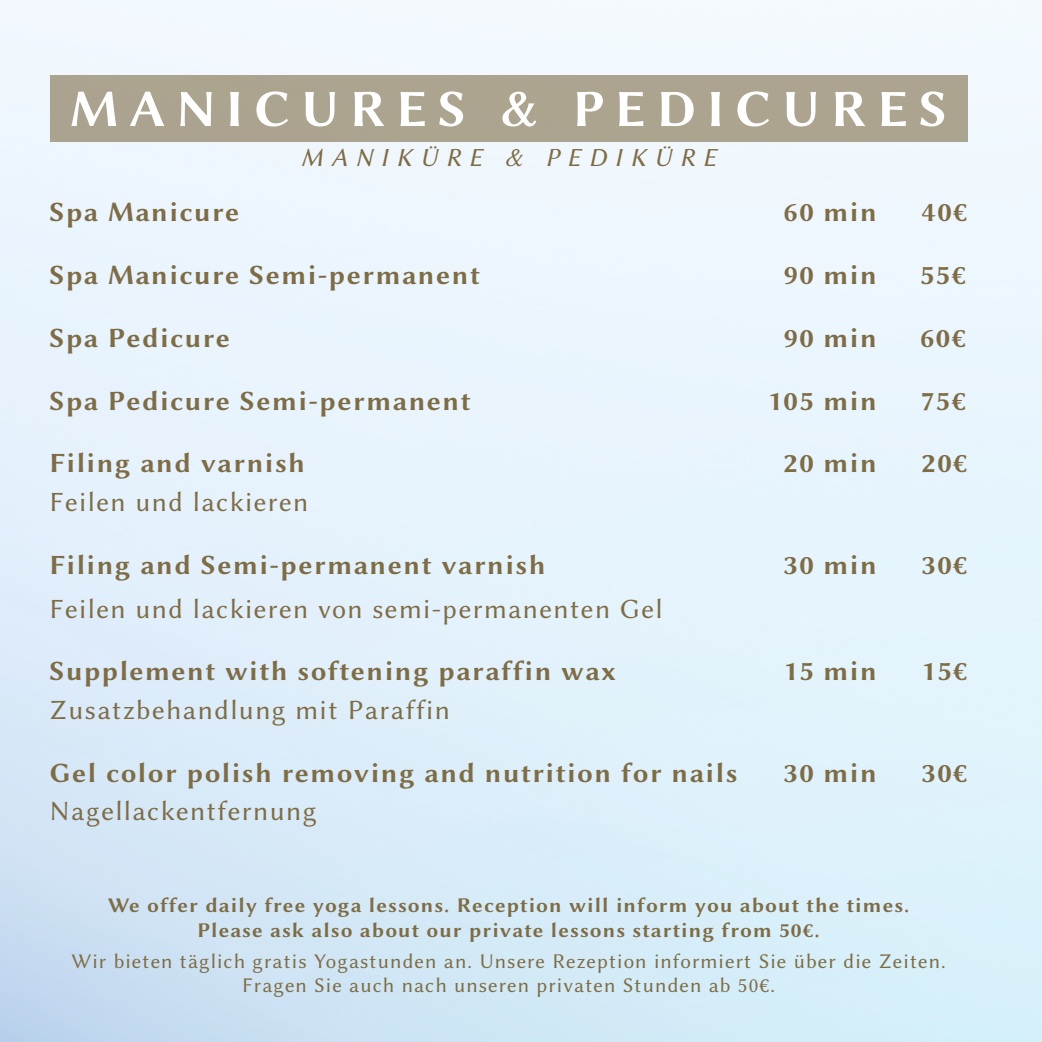
<style>
.page{position:relative;width:1042px;height:1042px;background:#fff}
.page>*{position:absolute;margin:0;border:0;box-sizing:border-box;transform-origin:0 0}
.t1{font:52.5px "Lin Biolinum OB";letter-spacing:.2em;color:#fff}
.t2{font:28px "Lin Biolinum OB";letter-spacing:.05em;color:#7e6c46}
.t3{font:28px "Lin Biolinum O";letter-spacing:.05em;color:#7e6c46}
.t4{font:26.25px "Lin Biolinum OI";letter-spacing:.3em;color:#7e6c46}
.t5{font:21px/24.3px "Lin Biolinum O";letter-spacing:.05em;color:#7e6c46;text-align:center}
.t6{font:21px "Lin Biolinum OB";letter-spacing:.05em;color:#7e6c46}
</style>
<div class="page">
<div style="left:50px;top:75px;width:917px;height:66px;background:#aba48f"></div>
<p class="t1" style="left:70px;top:72px;width:879px">MANICURES &amp; PEDICURES</p>
<p class="t4" style="left:301px;top:143px;width:417px">MANIKÜRE &amp; PEDIKÜRE</p>
<p class="t2" style="left:50px;top:192px;width:191px">Spa Manicure</p>
<p class="t2" style="left:783px;top:192px;width:95px">60 min</p>
<p class="t2" style="left:921px;top:192px;width:47px">40€</p>
<p class="t2" style="left:50px;top:255px;width:432px">Spa Manicure Semi-permanent</p>
<p class="t2" style="left:783px;top:255px;width:95px">90 min</p>
<p class="t2" style="left:920px;top:255px;width:47px">55€</p>
<p class="t2" style="left:50px;top:318px;width:182px">Spa Pedicure</p>
<p class="t2" style="left:783px;top:318px;width:95px">90 min</p>
<p class="t2" style="left:920px;top:318px;width:47px">60€</p>
<p class="t2" style="left:50px;top:381px;width:422px">Spa Pedicure Semi-permanent</p>
<p class="t2" style="left:768px;top:381px;width:111px">105 min</p>
<p class="t2" style="left:920px;top:381px;width:47px">75€</p>
<p class="t2" style="left:50px;top:444px;width:257px">Filing and varnish</p>
<p class="t2" style="left:783px;top:444px;width:95px">20 min</p>
<p class="t2" style="left:921px;top:444px;width:47px">20€</p>
<p class="t3" style="left:50px;top:486px;width:260px">Feilen und lackieren</p>
<p class="t2" style="left:50px;top:545px;width:497px">Filing and Semi-permanent varnish</p>
<p class="t2" style="left:783px;top:545px;width:95px">30 min</p>
<p class="t2" style="left:921px;top:545px;width:47px">30€</p>
<p class="t3" style="left:50px;top:592px;width:614px">Feilen und lackieren von semi-permanenten Gel</p>
<p class="t2" style="left:50px;top:652px;width:568px">Supplement with softening paraffin wax</p>
<p class="t2" style="left:783px;top:652px;width:95px">15 min</p>
<p class="t2" style="left:921px;top:652px;width:47px">15€</p>
<p class="t3" style="left:50px;top:694px;width:402px">Zusatzbehandlung mit Paraffin</p>
<p class="t2" style="left:50px;top:753px;width:689px">Gel color polish removing and nutrition for nails</p>
<p class="t2" style="left:783px;top:753px;width:95px">30 min</p>
<p class="t2" style="left:921px;top:753px;width:47px">30€</p>
<p class="t3" style="left:50px;top:795px;width:269px">Nagellackentfernung</p>
<p class="t6" style="left:108px;top:891px;width:803px">We offer daily free yoga lessons. Reception will inform you about the times.</p>
<p class="t6" style="left:197px;top:915px;width:624px">Please ask also about our private lessons starting from 50€.</p>
<p class="t5" style="left:71px;top:949px;width:876px">Wir bieten täglich gratis Yogastunden an. Unsere Rezeption informiert Sie über die Zeiten.<br>Fragen Sie auch nach unseren privaten Stunden ab 50€.</p>
</div>
